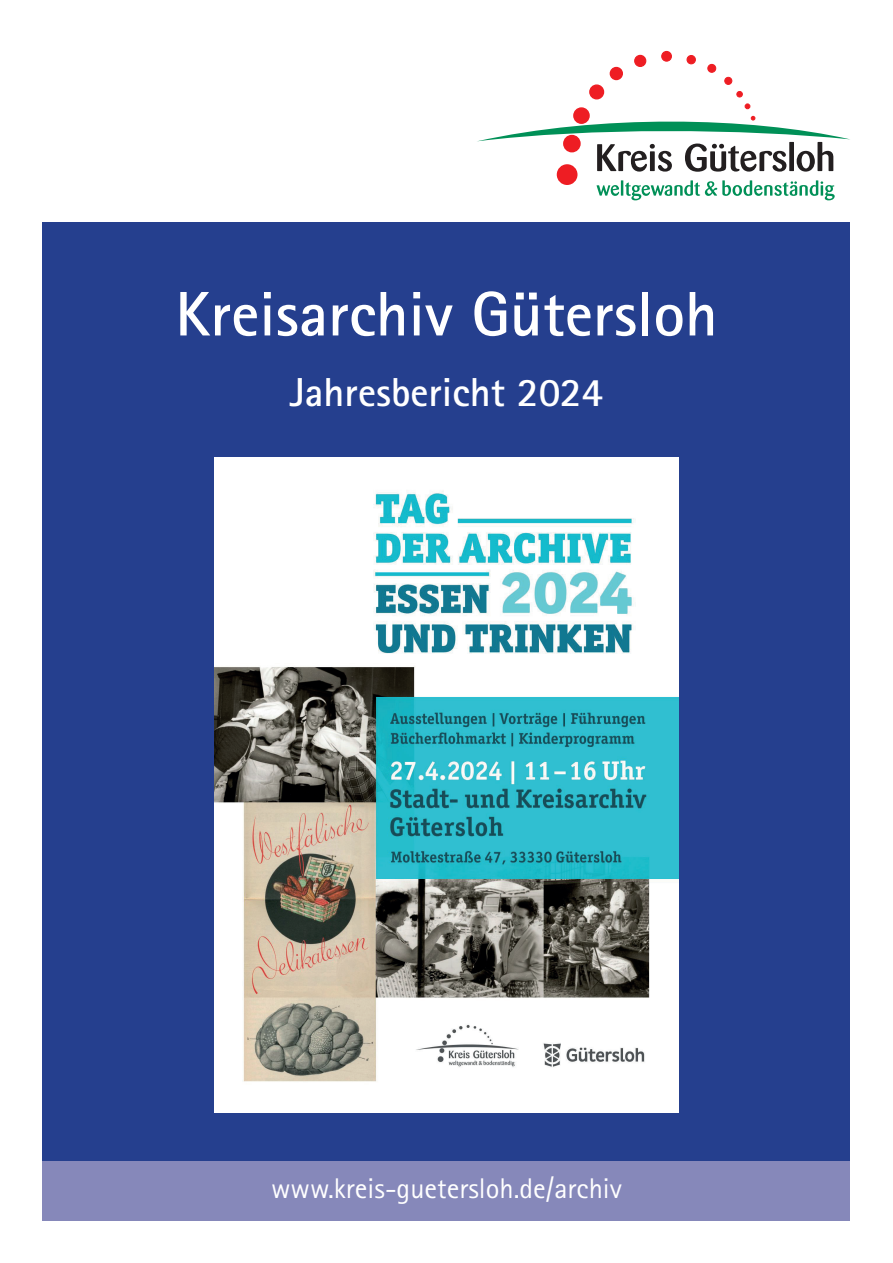
<style>
.page{position:relative;width:893px;height:1263px;background:#fff}
.page>*{position:absolute;margin:0;border:0;box-sizing:border-box;transform-origin:0 0}
.t1{font:700 63px "Rotis Sans Serif Std";color:#fff}
.t2{font:700 40.5px "Rotis Sans Serif Std";color:#fff}
.t3{font:28.5px "Rotis Sans Serif Std";color:#fff}
</style>
<div class="page">
<div style="left:43px;top:222px;width:807px;height:991px;background:#253f8e"></div>
<div style="left:736px;top:91px;width:7px;height:6px;border:1px solid #ee1d23;border-radius:50%"></div>
<div style="left:725px;top:77px;width:7px;height:7px;background:#ee1d23;border-radius:50%"></div>
<div style="left:724px;top:77px;width:8px;height:8px;border:1px solid #ee1d23;border-radius:50%"></div>
<div style="left:708px;top:64px;width:8px;height:8px;background:#ee1d23;border-radius:50%"></div>
<div style="left:707px;top:64px;width:9px;height:9px;border:1px solid #ee1d23;border-radius:50%"></div>
<div style="left:687px;top:56px;width:8px;height:8px;background:#ee1d23;border-radius:50%"></div>
<div style="left:686px;top:55px;width:10px;height:9px;border:1px solid #ee1d23;border-radius:50%"></div>
<div style="left:662px;top:51px;width:9px;height:10px;background:#ee1d23;border-radius:50%"></div>
<div style="left:661px;top:51px;width:11px;height:11px;border:1px solid #ee1d23;border-radius:50%"></div>
<div style="left:635px;top:55px;width:11px;height:11px;background:#ee1d23;border-radius:50%"></div>
<div style="left:634px;top:55px;width:12px;height:12px;border:1px solid #ee1d23;border-radius:50%"></div>
<div style="left:610px;top:68px;width:12px;height:12px;background:#ee1d23;border-radius:50%"></div>
<div style="left:610px;top:67px;width:13px;height:13px;border:1px solid #ee1d23;border-radius:50%"></div>
<div style="left:590px;top:85px;width:14px;height:14px;background:#ee1d23;border-radius:50%"></div>
<div style="left:589px;top:84px;width:15px;height:15px;border:1px solid #ee1d23;border-radius:50%"></div>
<div style="left:558px;top:165px;width:19px;height:19px;background:#ee1d23;border-radius:50%"></div>
<div style="left:557px;top:164px;width:20px;height:21px;border:2px solid #ee1d23;border-radius:50%"></div>
<svg style="left:597px;top:180px;width:238px;height:20px"></svg>
<svg style="left:477px;top:103px;width:373px;height:69px"></svg>
<img style="left:214px;top:457px;width:465px;height:656px">
<div style="left:43px;top:1161px;width:807px;height:59px;background:#8688ba"></div>
<h1 class="t1" style="left:175px;top:274px;width:544px">Kreisarchiv Gütersloh</h1>
<h2 class="t2" style="left:290px;top:366px;width:315px">Jahresbericht 2024</h2>
<p class="t3" style="left:271px;top:1171px;width:352px">www.kreis-guetersloh.de/archiv</p>
</div>
